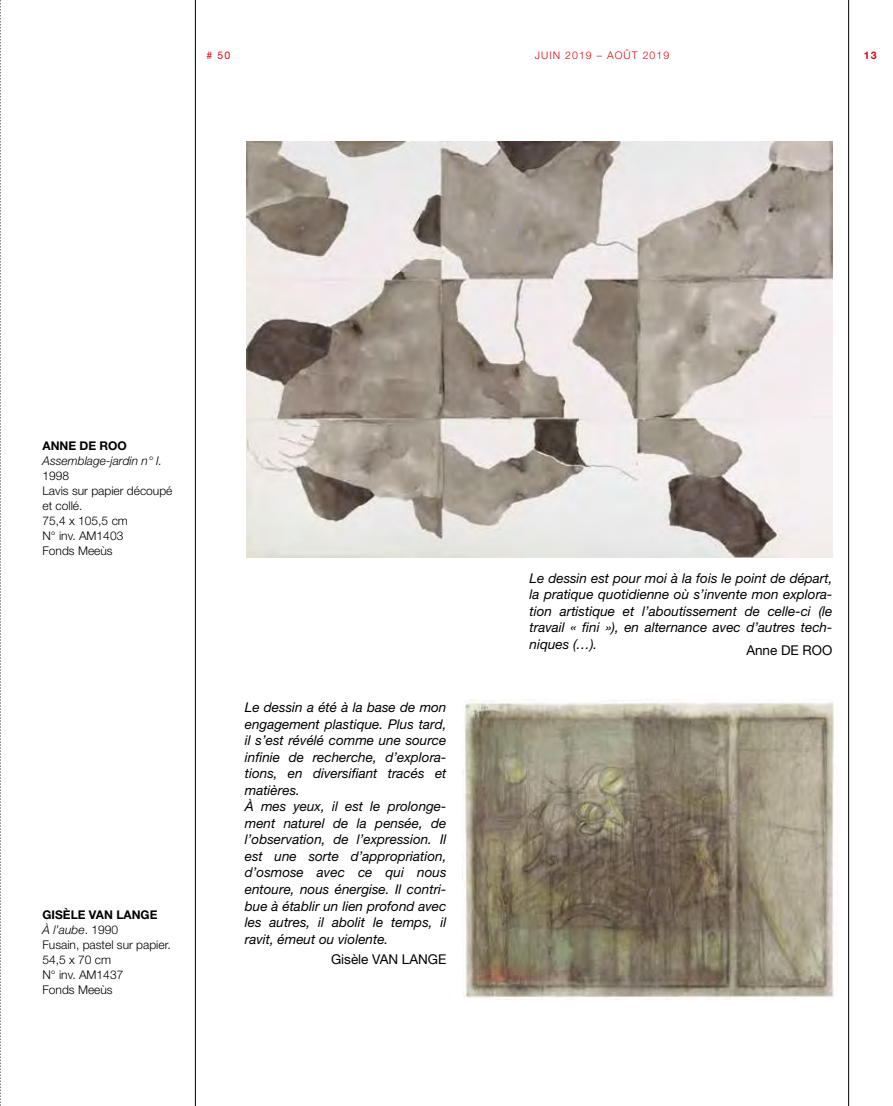
<style>
.page{position:relative;width:893px;height:1106px;background:#fff}
.page>*{position:absolute;margin:0;border:0;box-sizing:border-box;transform-origin:0 0}
.t1{font:italic 13.5px/16.5px "Helvetica Neue LT Std";color:#000;text-align:justify}
.t2{font:13.5px "Helvetica Neue LT Std";color:#000}
.t3{font:300 12px/15px "Helvetica Neue LT Std";color:#000}
.t4{font:italic 300 12px "Helvetica Neue LT Std";color:#000}
.t5{font:700 12px "Helvetica Neue LT Std";color:#000}
.t6{font:300 10.5px "Helvetica Neue LT Std";letter-spacing:.1em;color:#e30613}
.t7{font:10.5px "Helvetica Neue LT Std";color:#e30613}
.t8{font:700 10.5px "Helvetica Neue LT Std";color:#e30613}
.s1{font-weight:700}
.s2{font-style:italic}
</style>
<div class="page">
<hr style="left:848px;top:0;width:1px;height:1106px;background:#000">
<hr style="left:195px;top:0;width:1px;height:1106px;background:#000">
<svg style="left:0;top:0;width:1px;height:1106px"></svg>
<img style="left:247px;top:142px;width:585px;height:415px">
<img style="left:462px;top:699px;width:375px;height:301px">
<p class="t7" style="left:207px;top:49px;width:25px"># 50</p>
<p class="t6" style="left:535px;top:49px;width:136px">JUIN 2019 – AOÛT 2019</p>
<p class="t8" style="left:864px;top:49px;width:14px">13</p>
<p class="t5" style="left:43px;top:438px;width:86px">ANNE DE ROO</p>
<p class="t4" style="left:43px;top:453px;width:121px">Assemblage-jardin n° I.</p>
<p class="t3" style="left:43px;top:467px;width:132px">1998<br>Lavis sur papier découpé et collé.<br>75,4 x 105,5 cm<br>N° inv. AM1403<br>Fonds Meeùs</p>
<p class="t3" style="left:43px;top:907px;width:130px"><span class="s1">GISÈLE VAN LANGE<br></span><span class="s2">À l’aube</span>. 1990<br>Fusain, pastel sur papier.<br>54,5 x 70 cm<br>N° inv. AM1437<br>Fonds Meeùs</p>
<p class="t1" style="left:245px;top:699px;width:203px;text-align:left">Le dessin a été à la base de mon engagement plastique. Plus tard, il s’est révélé comme une source infinie de recherche, d’explora&shy;tions, en diversifiant tracés et matières.<br>À mes yeux, il est le prolonge&shy;ment naturel de la pensée, de l’observation, de l’expression. Il est une sorte d’appropriation, d’osmose avec ce qui nous entoure, nous énergise. Il contri&shy;bue à établir un lien profond avec les autres, il abolit le temps, il ravit, émeut ou violente.</p>
<p class="t2" style="left:331px;top:951px;width:117px">Gisèle VAN LANGE</p>
<p class="t1" style="left:530px;top:569px;width:304px">Le dessin est pour moi à la fois le point de départ, la pratique quotidienne où s’invente mon explora&shy;tion artistique et l’aboutissement de celle-ci (le travail « fini »), en alternance avec d’autres tech&shy;niques (…).</p>
<p class="t2" style="left:746px;top:641px;width:87px">Anne DE ROO</p>
</div>
